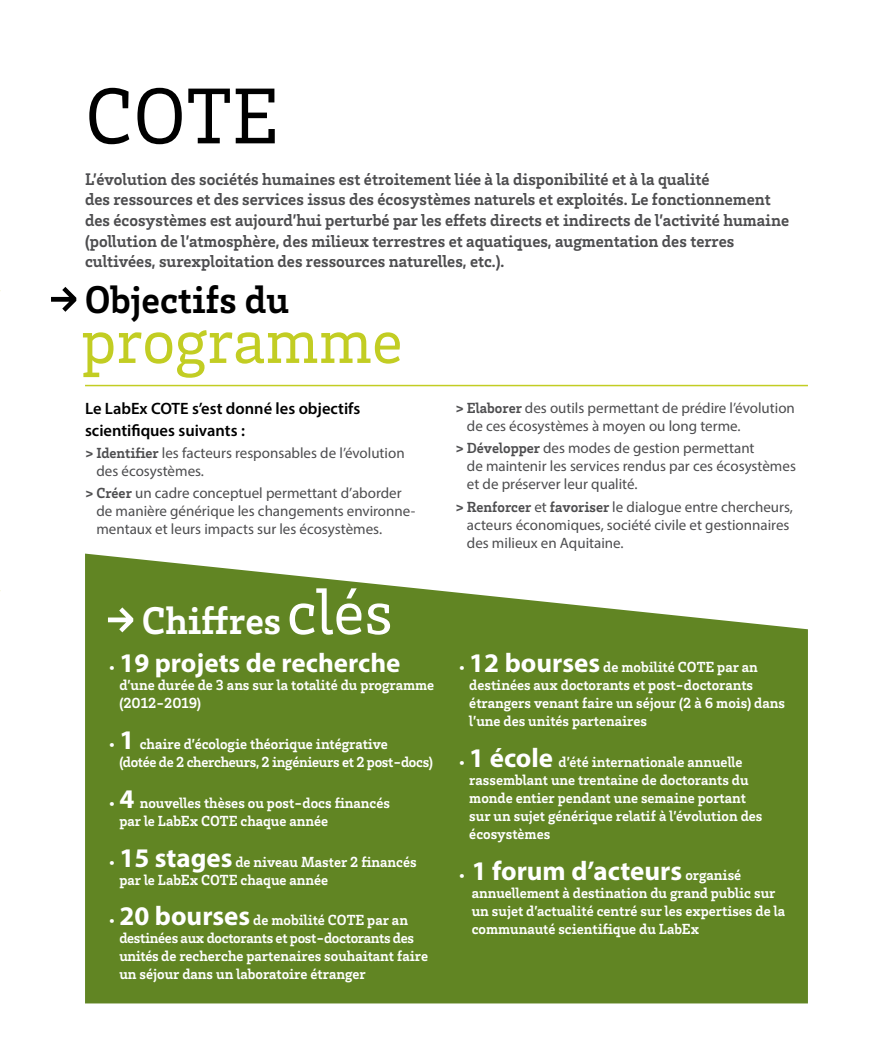
<style>
.page{position:relative;width:893px;height:1063px;background:#fff}
.page>*{position:absolute;margin:0;border:0;box-sizing:border-box;transform-origin:0 0}
.t1{font:81px "Brix Slab";color:#000}
.t2{font:65.55px "Brix Slab";color:#c2cd23}
.t3{font:700 39.6px "Brix Slab";color:#fff}
.t4{font:700 39.6px "Brix Slab";color:#000}
.t5{font:700 27px "Myriad Pro";color:#fff}
.t6{font:700 17.25px/20.7px "Brix Slab";color:#4d4d4f}
.t7{font:600 16.5px/21.6px "Myriad Pro";color:#000}
.t8{font:700 15px/18px "Brix Slab";color:#fff}
.t9{font:15px/18px "Myriad Pro";color:#4d4d4f}
.t10{font:700 15px/18px "Brix Slab";letter-spacing:-.02em;color:#fff}
.s1{font-family:"Brix Slab";font-weight:700}
.s2{font-weight:400;font-size:65.55px}
.s3{font-family:"Brix Slab";font-size:15px}
.s4{font-family:"Myriad Pro";font-size:27px}
</style>
<div class="page">
<svg style="left:85px;top:554px;width:723px;height:449px;fill:#618523"></svg>
<svg style="left:108px;top:607px;width:25px;height:25px"></svg>
<svg style="left:51px;top:287px;width:25px;height:25px"></svg>
<hr style="left:85px;top:385px;width:723px;height:1px;background:#c2cd23">
<h1 class="t1" style="left:85px;top:64px;width:195px">COTE</h1>
<p class="t6" style="left:85px;top:168px;width:706px">L’évolution des sociétés humaines est étroitement liée à la disponibilité et à la qualité<br>des ressources et des services issus des écosystèmes naturels et exploités. Le fonctionnement des écosystèmes est aujourd’hui perturbé par les effets directs et indirects de l’activité humaine (pollution de l’atmosphère, des milieux terrestres et aquatiques, augmentation des terres cultivées, surexploitation des ressources naturelles, etc.).</p>
<h3 class="t4" style="left:85px;top:274px;width:206px">Objectifs du</h3>
<h2 class="t2" style="left:81px;top:299px;width:323px">programme</h2>
<p class="t7" style="left:85px;top:397px;width:277px">Le LabEx COTE s’est donné les objectifs scientifiques suivants :</p>
<p class="t9" style="left:96px;top:444px;width:310px;text-indent:-11px"><span class="s1">&gt; Identifier</span> les facteurs responsables de l’évolution des écosystèmes.</p>
<p class="t9" style="left:96px;top:484px;width:320px;text-indent:-11px"><span class="s1">&gt; Créer</span> un cadre conceptuel permettant d’aborder de manière générique les changements environne&shy;mentaux et leurs impacts sur les écosystèmes.</p>
<h3 class="t3" style="left:142px;top:595px;width:253px">Chiffres<span class="s2">clés</span></h3>
<h3 class="t5" style="left:108px;top:645px;width:294px"><span class="s3">•</span> 19 projets de recherche</h3>
<p class="t8" style="left:119px;top:675px;width:316px">d’une durée de 3 ans sur la totalité du programme (2012-2019)</p>
<p class="t10" style="left:119px;top:734px;width:315px;text-indent:-11px">• <span class="s4">1</span> chaire d’écologie théorique intégrative<br>(dotée de 2 chercheurs, 2 ingénieurs et 2 post-docs)</p>
<p class="t8" style="left:119px;top:793px;width:272px;text-indent:-11px">• <span class="s4">4</span> nouvelles thèses ou post-docs financés par le LabEx COTE chaque année</p>
<p class="t8" style="left:119px;top:852px;width:299px;text-indent:-11px">• <span class="s4">15 stages</span> de niveau Master 2 financés par le LabEx COTE chaque année</p>
<p class="t8" style="left:119px;top:911px;width:310px;text-indent:-11px">• <span class="s4">20 bourses</span> de mobilité COTE par an destinées aux doctorants et post-doctorants des unités de recherche partenaires souhaitant faire un séjour dans un laboratoire étranger</p>
<p class="t9" style="left:467px;top:399px;width:329px;text-indent:-11px"><span class="s1">&gt; Elaborer</span> des outils permettant de prédire l’évolution de ces écosystèmes à moyen ou long terme.</p>
<p class="t9" style="left:467px;top:439px;width:331px;text-indent:-11px"><span class="s1">&gt; Développer</span> des modes de gestion permettant<br>de maintenir les services rendus par ces écosystèmes et de préserver leur qualité.</p>
<p class="t9" style="left:467px;top:497px;width:328px;text-indent:-11px"><span class="s1">&gt; Renforcer</span> et <span class="s1">favoriser</span> le dialogue entre chercheurs, acteurs économiques, société civile et gestionnaires des milieux en Aquitaine.</p>
<p class="t8" style="left:469px;top:657px;width:317px;text-indent:-11px">• <span class="s4">12 bourses</span> de mobilité COTE par an destinées aux doctorants et post-doctorants étrangers venant faire un séjour (2 à 6 mois) dans l’une des unités partenaires</p>
<p class="t8" style="left:469px;top:752px;width:295px;text-indent:-11px">• <span class="s4">1 école</span> d’été internationale annuelle rassemblant une trentaine de doctorants du monde entier pendant une semaine portant sur un sujet générique relatif à l’évolution des écosystèmes</p>
<h3 class="t5" style="left:458px;top:853px;width:285px"><span class="s3">•</span> 1 forum d’acteurs <span class="s3">organisé</span></h3>
<p class="t8" style="left:472px;top:883px;width:315px">annuellement à destination du grand public sur un sujet d’actualité centré sur les expertises de la communauté scientifique du LabEx</p>
</div>
